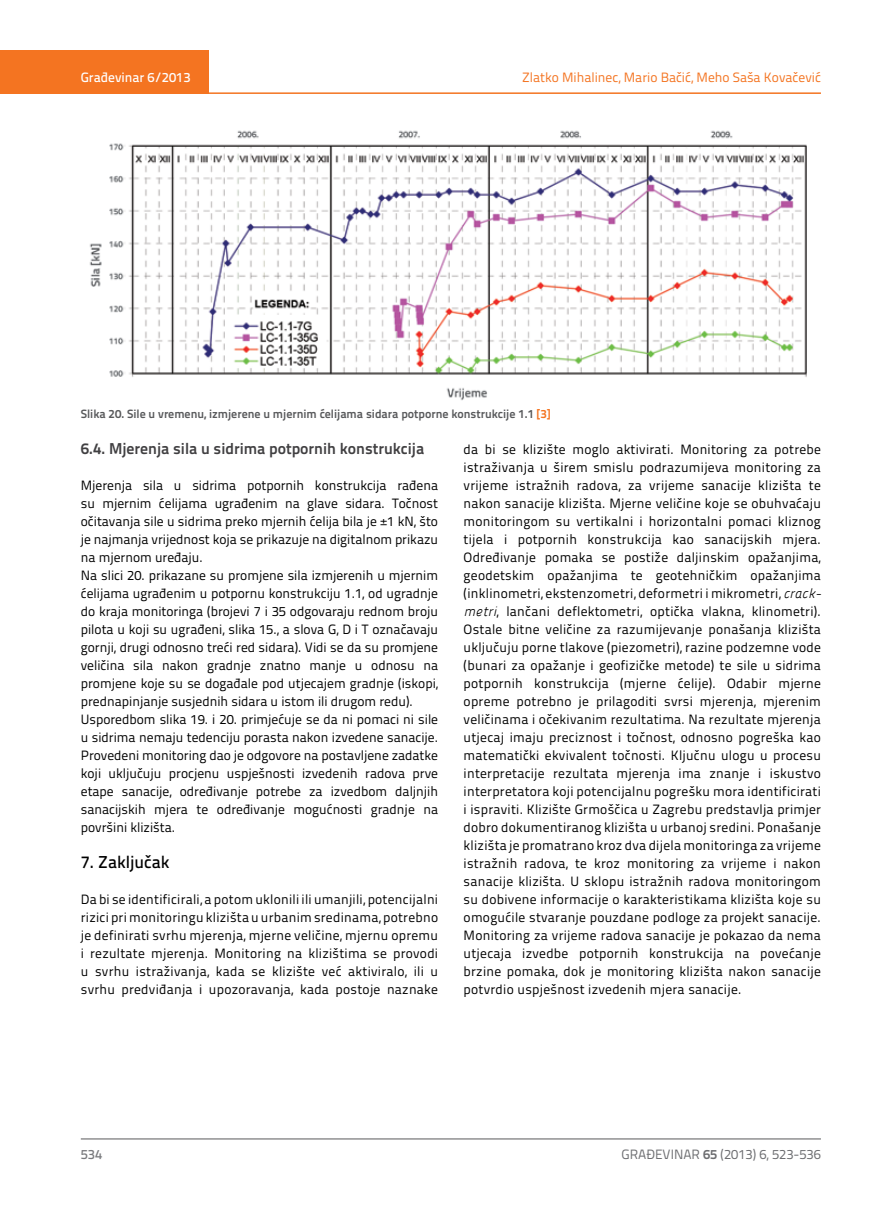
<style>
.page{position:relative;width:872px;height:1212px;background:#fff}
.page>*{position:absolute;margin:0;border:0;box-sizing:border-box;transform-origin:0 0}
.t1{font:500 17.25px "Titillium Text 22 L";color:#000}
.t2{font:700 15.75px "Titillium Text 22 L";color:#414042}
.t3{font:13.5px/18px "Titillium Text 22 L";color:#000;text-align:justify}
.t4{font:13.5px "Titillium Text 22 L";color:#f47421}
.t5{font:13.5px "Titillium Text 22 L";color:#6d6e71}
.t6{font:500 13.5px "Titillium Text 22 L";color:#fff}
.t7{font:500 13.5px "Titillium Text 22 L";color:#797a7d}
.t8{font:700 12px "Titillium Text 22 L";color:#58595b}
.s1{color:#f47421}
.s2{font-family:"Panefresco 250 wt";font-style:italic}
.s3{font-weight:700}
</style>
<div class="page">
<div style="left:0;top:50px;width:208px;height:44px;background:#f47421"></div>
<hr style="left:0;top:92px;width:821px;height:2px;background:#f47421">
<hr style="left:81px;top:1139px;width:740px;height:1px;background:#58595b">
<img style="left:89px;top:130px;width:718px;height:271px">
<p class="t6" style="left:81px;top:67px;width:111px">Građevinar 6/2013</p>
<p class="t4" style="left:522px;top:68px;width:300px">Zlatko Mihalinec, Mario Bačić, Meho Saša Kovačević</p>
<p class="t8" style="left:81px;top:404px;width:471px">Slika 20. Sile u vremenu, izmjerene u mjernim ćelijama sidara potporne konstrukcije 1.1 <span class="s1">[3]</span></p>
<p class="t2" style="left:81px;top:436px;width:345px">6.4. Mjerenja sila u sidrima potpornih konstrukcija</p>
<p class="t3" style="left:81px;top:475px;width:359px;text-align:left">Mjerenja sila u sidrima potpornih konstrukcija rađena su mjernim ćelijama ugrađenim na glave sidara. Točnost očitavanja sile u sidrima preko mjernih ćelija bila je ±1 kN, što je najmanja vrijednost koja se prikazuje na digitalnom prikazu na mjernom uređaju.<br>Na slici 20. prikazane su promjene sila izmjerenih u mjernim ćelijama ugrađenim u potpornu konstrukciju 1.1, od ugradnje do kraja monitoringa (brojevi 7 i 35 odgovaraju rednom broju pilota u koji su ugrađeni, slika 15., a slova G, D i T označavaju gornji, drugi odnosno treći red sidara). Vidi se da su promjene veličina sila nakon gradnje znatno manje u odnosu na promjene koje su se događale pod utjecajem gradnje (iskopi, prednapinjanje susjednih sidara u istom ili drugom redu).<br>Usporedbom slika 19. i 20. primjećuje se da ni pomaci ni sile u sidrima nemaju tedenciju porasta nakon izvedene sanacije.<br>Provedeni monitoring dao je odgovore na postavljene zadatke koji uključuju procjenu uspješnosti izvedenih radova prve etape sanacije, određivanje potrebe za izvedbom daljnjih sanacijskih mjera te određivanje mogućnosti gradnje na površini klizišta.</p>
<p class="t1" style="left:81px;top:849px;width:90px">7. Zaključak</p>
<p class="t3" style="left:81px;top:890px;width:359px">Da bi se identificirali, a potom uklonili ili umanjili, potencijalni rizici pri monitoringu klizišta u urbanim sredinama, potrebno je definirati svrhu mjerenja, mjerne veličine, mjernu opremu i rezultate mjerenja. Monitoring na klizištima se provodi u svrhu istraživanja, kada se klizište već aktiviralo, ili u svrhu predviđanja i upozoravanja, kada postoje naznake</p>
<p class="t3" style="left:463px;top:439px;width:359px">da bi se klizište moglo aktivirati. Monitoring za potrebe istraživanja u širem smislu podrazumijeva monitoring za vrijeme istražnih radova, za vrijeme sanacije klizišta te nakon sanacije klizišta. Mjerne veličine koje se obuhvaćaju monitoringom su vertikalni i horizontalni pomaci kliznog tijela i potpornih konstrukcija kao sanacijskih mjera.<br>Određivanje pomaka se postiže daljinskim opažanjima, geodetskim opažanjima te geotehničkim opažanjima (inklinometri, ekstenzometri, deformetri i mikrometri, <span class="s2">crack&shy;metri</span>, lančani deflektometri, optička vlakna, klinometri).<br>Ostale bitne veličine za razumijevanje ponašanja klizišta uključuju porne tlakove (piezometri), razine podzemne vode (bunari za opažanje i geofizičke metode) te sile u sidrima potpornih konstrukcija (mjerne ćelije). Odabir mjerne opreme potrebno je prilagoditi svrsi mjerenja, mjerenim veličinama i očekivanim rezultatima. Na rezultate mjerenja utjecaj imaju preciznost i točnost, odnosno pogreška kao matematički ekvivalent točnosti. Ključnu ulogu u procesu interpretacije rezultata mjerenja ima znanje i iskustvo interpretatora koji potencijalnu pogrešku mora identificirati i ispraviti. Klizište Grmoščica u Zagrebu predstavlja primjer dobro dokumentiranog klizišta u urbanoj sredini. Ponašanje klizišta je promatrano kroz dva dijela monitoringa za vrijeme istražnih radova, te kroz monitoring za vrijeme i nakon sanacije klizišta. U sklopu istražnih radova monitoringom su dobivene informacije o karakteristikama klizišta koje su omogućile stvaranje pouzdane podloge za projekt sanacije.<br>Monitoring za vrijeme radova sanacije je pokazao da nema utjecaja izvedbe potpornih konstrukcija na povećanje brzine pomaka, dok je monitoring klizišta nakon sanacije potvrdio uspješnost izvedenih mjera sanacije.</p>
<p class="t7" style="left:81px;top:1144px;width:23px">534</p>
<p class="t5" style="left:621px;top:1144px;width:201px">GRAĐEVINAR <span class="s3">65</span> (2013) 6, 523-536</p>
</div>
